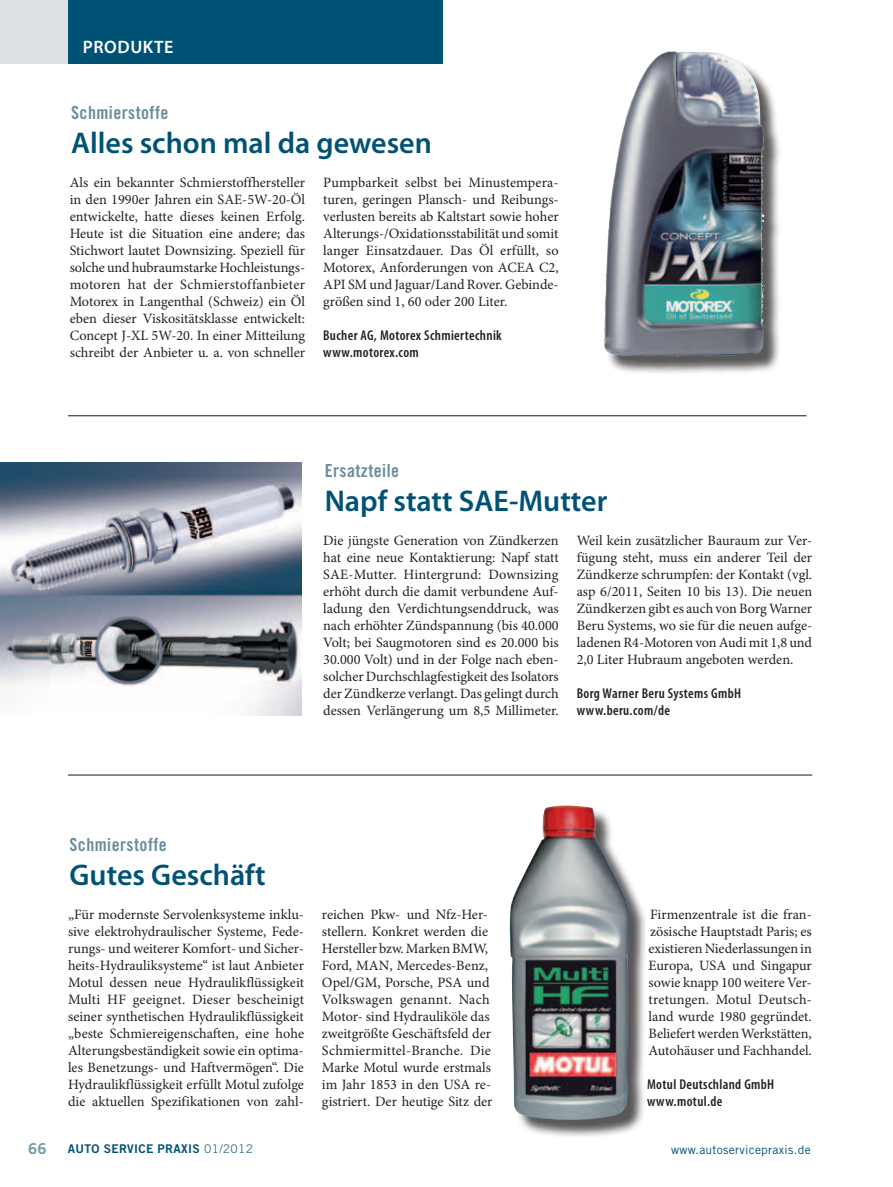
<style>
.page{position:relative;width:893px;height:1187px;background:#fff}
.page>*{position:absolute;margin:0;border:0;box-sizing:border-box;transform-origin:0 0}
.t1{font:600 30px "Myriad Pro";color:#005274}
.t2{font:18px "Trade Gothic LT Std Bd Cn 20";letter-spacing:.025em;color:#6a8d9c}
.t3{font:600 18px "Myriad Pro";color:#fff}
.t4{font:15px "Trade Gothic LT Std Bd 2";color:#7195a6}
.t5{font:14.25px/17px "Minion Pro";color:#231f20;text-align:justify}
.t6{font:600 condensed 14.25px/17px "Myriad Pro";letter-spacing:.025em;color:#231f20}
.t7{font:12px "Trade Gothic LT Std Bd 2";letter-spacing:.025em;color:#005274}
.t8{font:12px "Trade Gothic LT Std";letter-spacing:.025em;color:#005274}
.s1{font-family:"Trade Gothic LT Std";color:#456e80}
</style>
<div class="page">
<div style="left:0;top:0;width:68px;height:64px;background:#dae0e3"></div>
<div style="left:68px;top:0;width:374px;height:64px;background:#005274"></div>
<hr style="left:68px;top:415px;width:738px;height:1px;background:#231f20">
<hr style="left:68px;top:774px;width:744px;height:1px;background:#231f20">
<img style="left:0;top:462px;width:302px;height:253px">
<div style="left:603px;top:53px;width:178px;height:321px;background:#231f20;opacity:.75"></div>
<img style="left:603px;top:51px;width:163px;height:305px">
<div style="left:512px;top:807px;width:136px;height:330px;background:#231f20;opacity:.75"></div>
<img style="left:509px;top:805px;width:120px;height:315px">
<p class="t3" style="left:83px;top:35px;width:92px">Produkte</p>
<p class="t2" style="left:71px;top:102px;width:99px">Schmierstoffe</p>
<h1 class="t1" style="left:71px;top:124px;width:362px">Alles schon mal da gewesen</h1>
<p class="t5" style="left:70px;top:174px;width:237px">Als ein bekannter Schmierstoffhersteller in den 1990er Jahren ein SAE-5W-20-Öl entwickelte, hatte dieses keinen Erfolg.<br>Heute ist die Situation eine andere; das Stichwort lautet Downsizing. Speziell für solche und hubraumstarke Hochleistungs&shy;motoren hat der Schmierstoffanbieter Motorex in Langenthal (Schweiz) ein Öl eben dieser Viskositätsklasse entwickelt:<br>Concept J-XL 5W-20. In einer Mitteilung schreibt der Anbieter u. a. von schneller</p>
<p class="t5" style="left:323px;top:174px;width:237px">Pumpbarkeit selbst bei Minustempera&shy;turen, geringen Plansch- und Reibungs&shy;verlusten bereits ab Kaltstart sowie hoher Alterungs-/Oxidationsstabilität und somit langer Einsatzdauer. Das Öl erfüllt, so Motorex, Anforderungen von ACEA C2, API SM und Jaguar/Land Rover. Gebinde&shy;größen sind 1, 60 oder 200 Liter.</p>
<p class="t6" style="left:323px;top:327px;width:180px">Bucher AG, Motorex Schmiertechnik www.motorex.com</p>
<p class="t2" style="left:325px;top:459px;width:76px">Ersatzteile</p>
<h1 class="t1" style="left:325px;top:481px;width:284px">Napf statt SAE-Mutter</h1>
<p class="t2" style="left:70px;top:833px;width:99px">Schmierstoffe</p>
<h1 class="t1" style="left:70px;top:855px;width:198px">Gutes Geschäft</h1>
<p class="t5" style="left:323px;top:531px;width:237px">Die jüngste Generation von Zündkerzen hat eine neue Kontaktierung: Napf statt SAE-Mutter. Hintergrund: Downsizing erhöht durch die damit verbundene Auf&shy;ladung den Verdichtungsenddruck, was nach erhöhter Zündspannung (bis 40.000<br>Volt; bei Saugmotoren sind es 20.000 bis 30.000 Volt) und in der Folge nach eben&shy;solcher Durchschlagfestigkeit des Isolators der Zündkerze verlangt. Das gelingt durch dessen Verlängerung um 8,5 Millimeter.</p>
<p class="t5" style="left:577px;top:531px;width:237px">Weil kein zusätzlicher Bauraum zur Ver&shy;fügung steht, muss ein anderer Teil der Zündkerze schrumpfen: der Kontakt (vgl. asp 6/2011, Seiten 10 bis 13). Die neuen Zündkerzen gibt es auch von Borg Warner Beru Systems, wo sie für die neuen aufge&shy;ladenen R4-Motoren von Audi mit 1,8 und 2,0 Liter Hubraum angeboten werden.</p>
<p class="t6" style="left:577px;top:684px;width:166px">Borg Warner Beru Systems GmbH www.beru.com/de</p>
<p class="t5" style="left:68px;top:905px;width:238px">„Für modernste Servolenksysteme inklu&shy;sive elektrohydraulischer Systeme, Fede&shy;rungs- und weiterer Komfort- und Sicher&shy;heits-Hydrauliksysteme“ ist laut Anbieter Motul dessen neue Hydraulikflüssigkeit Multi HF geeignet. Dieser bescheinigt seiner synthetischen Hydraulikflüssigkeit „beste Schmiereigenschaften, eine hohe Alterungsbeständigkeit sowie ein optima&shy;les Benetzungs- und Haftvermögen“. Die Hydraulikflüssigkeit erfüllt Motul zufolge die aktuellen Spezifikationen von zahl-</p>
<p class="t5" style="left:322px;top:906px;width:172px;text-align:left">reichen Pkw- und Nfz-Her&shy;stellern. Konkret werden die<br>Hersteller bzw. Marken BMW,<br>Ford, MAN, Mercedes-Benz,<br>Opel/GM, Porsche, PSA und<br>Volkswagen genannt. Nach<br>Motor- sind Hydrauliköle das zweitgrößte Geschäftsfeld der<br>Schmiermittel-Branche. Die<br>Marke Motul wurde erstmals im Jahr 1853 in den USA re&shy;gistriert. Der heutige Sitz der</p>
<p class="t5" style="left:649px;top:906px;width:165px">Firmenzentrale ist die fran&shy;zösische Hauptstadt Paris; es existieren Niederlassungen in Europa, USA und Singapur sowie knapp 100 weitere Ver&shy;tretungen. Motul Deutsch&shy;land wurde 1980 gegründet.<br>Beliefert werden Werkstätten, Autohäuser und Fachhandel.</p>
<p class="t6" style="left:647px;top:1076px;width:129px">Motul Deutschland GmbH www.motul.de</p>
<p class="t4" style="left:28px;top:1139px;width:20px">66</p>
<p class="t7" style="left:68px;top:1141px;width:187px">AUTO SERVICE PRAXIS <span class="s1">01/2012</span></p>
<p class="t8" style="left:671px;top:1141px;width:141px">www.autoservicepraxis.de</p>
</div>
